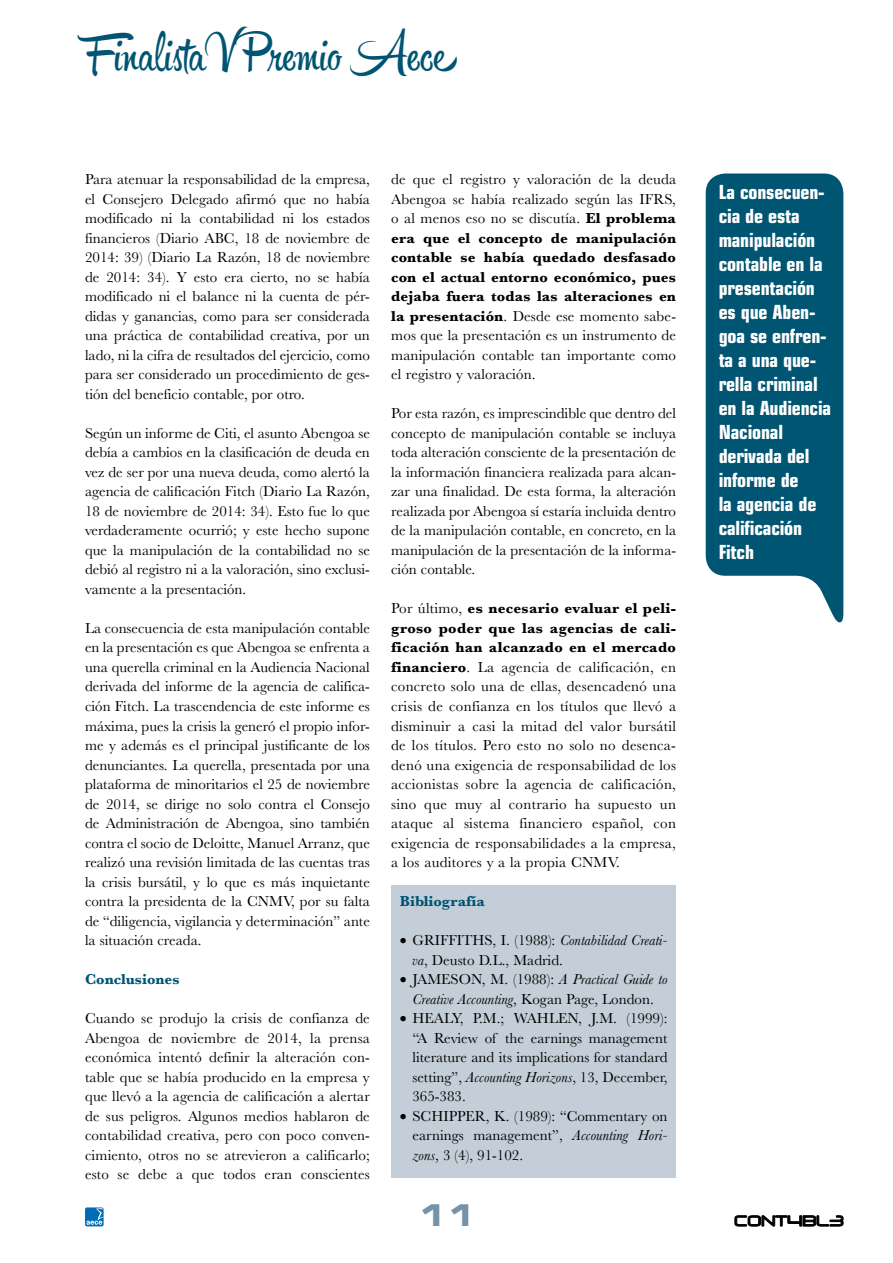
<style>
.page{position:relative;width:893px;height:1263px;background:#fff}
.page>*{position:absolute;margin:0;border:0;box-sizing:border-box;transform-origin:0 0}
.t1{font:45px "Hipster Script Pro";letter-spacing:-.005em;color:#005572}
.t2{font:30px "Eurostile LT Std Bold Ex 2";color:#7493a9}
.t3{font:700 condensed 19.5px/24px "Eurostile LT Std";letter-spacing:-.01em;color:#fff}
.t4{font:15px/19.5px "Baskerville";color:#000;text-align:justify}
.t5{font:700 15px "Baskerville";color:#005572}
.s1{font-weight:700}
.s2{font-style:italic}
</style>
<div class="page">
<svg style="left:734px;top:1215px;width:110px;height:12px"></svg>
<svg style="left:85px;top:1207px;width:19px;height:19px"></svg>
<svg style="left:86px;top:1208px;width:18px;height:17px"></svg>
<div style="left:392px;top:885px;width:284px;height:292px;background:#c3ced8"></div>
<svg style="left:705px;top:173px;width:139px;height:450px;background:#1a6680"></svg>
<h1 class="t1" style="left:85px;top:28px;width:375px">Finalista VPremio Aece</h1>
<p class="t4" style="left:85px;top:170px;width:286px">Para atenuar la responsabilidad de la empresa, el Consejero Delegado afirmó que no había modificado ni la contabilidad ni los estados financieros (Diario ABC, 18 de noviembre de 2014: 39) (Diario La Razón, 18 de noviembre de 2014: 34). Y esto era cierto, no se había modificado ni el balance ni la cuenta de pér&shy;didas y ganancias, como para ser considerada una práctica de contabilidad creativa, por un lado, ni la cifra de resultados del ejercicio, como para ser considerado un procedimiento de ges&shy;tión del beneficio contable, por otro.</p>
<p class="t4" style="left:85px;top:424px;width:286px">Según un informe de Citi, el asunto Abengoa se debía a cambios en la clasificación de deuda en vez de ser por una nueva deuda, como alertó la agencia de calificación Fitch (Diario La Razón, 18 de noviembre de 2014: 34). Esto fue lo que verdaderamente ocurrió; y este hecho supone que la manipulación de la contabilidad no se debió al registro ni a la valoración, sino exclusi&shy;vamente a la presentación.</p>
<p class="t4" style="left:85px;top:619px;width:286px">La consecuencia de esta manipulación contable en la presentación es que Abengoa se enfrenta a una querella criminal en la Audiencia Nacional derivada del informe de la agencia de califica&shy;ción Fitch. La trascendencia de este informe es máxima, pues la crisis la generó el propio infor&shy;me y además es el principal justificante de los denunciantes. La querella, presentada por una plataforma de minoritarios el 25 de noviembre de 2014, se dirige no solo contra el Consejo de Administración de Abengoa, sino también contra el socio de Deloitte, Manuel Arranz, que realizó una revisión limitada de las cuentas tras la crisis bursátil, y lo que es más inquietante contra la presidenta de la CNMV, por su falta de “diligencia, vigilancia y determinación” ante la situación creada.</p>
<p class="t5" style="left:85px;top:969px;width:96px">Conclusiones</p>
<p class="t4" style="left:85px;top:1009px;width:286px">Cuando se produjo la crisis de confianza de Abengoa de noviembre de 2014, la prensa económica intentó definir la alteración con&shy;table que se había producido en la empresa y que llevó a la agencia de calificación a alertar de sus peligros. Algunos medios hablaron de contabilidad creativa, pero con poco conven&shy;cimiento, otros no se atrevieron a calificarlo; esto se debe a que todos eran conscientes</p>
<p class="t4" style="left:391px;top:170px;width:286px">de que el registro y valoración de la deuda Abengoa se había realizado según las IFRS, o al menos eso no se discutía. <span class="s1">El problema era que el concepto de manipulación contable se había quedado desfasado con el actual entorno económico, pues dejaba fuera todas las alteraciones en la presentación</span>. Desde ese momento sabe&shy;mos que la presentación es un instrumento de manipulación contable tan importante como el registro y valoración.</p>
<p class="t4" style="left:391px;top:404px;width:286px">Por esta razón, es imprescindible que dentro del concepto de manipulación contable se incluya toda alteración consciente de la presentación de la información financiera realizada para alcan&shy;zar una finalidad. De esta forma, la alteración realizada por Abengoa sí estaría incluida dentro de la manipulación contable, en concreto, en la manipulación de la presentación de la informa&shy;ción contable.</p>
<p class="t4" style="left:391px;top:599px;width:286px">Por último, <span class="s1">es necesario evaluar el peli&shy;groso poder que las agencias de cali&shy;ficación han alcanzado en el mercado financiero</span>. La agencia de calificación, en concreto solo una de ellas, desencadenó una crisis de confianza en los títulos que llevó a disminuir a casi la mitad del valor bursátil de los títulos. Pero esto no solo no desenca&shy;denó una exigencia de responsabilidad de los accionistas sobre la agencia de calificación, sino que muy al contrario ha supuesto un ataque al sistema financiero español, con exigencia de responsabilidades a la empresa, a los auditores y a la propia CNMV.</p>
<p class="t5" style="left:400px;top:891px;width:87px">Bibliografía</p>
<p class="t4" style="left:412px;top:931px;width:257px;text-indent:-13px">• GRIFFITHS, I. (1988): <span class="s2">Contabilidad Creati&shy;va</span>, Deusto D.L., Madrid.</p>
<p class="t4" style="left:400px;top:970px;width:269px;text-align:center">• JAMESON, M. (1988): <span class="s2">A Practical Guide to<br>Creative Accounting</span>, Kogan Page, London.</p>
<p class="t4" style="left:412px;top:1009px;width:257px;text-indent:-13px">• HEALY, P.M.; WAHLEN, J.M. (1999): “A Review of the earnings management literature and its implications for standard setting”, <span class="s2">Accounting Horizons</span>, 13, December, 365-383.</p>
<p class="t4" style="left:412px;top:1106px;width:257px;text-indent:-13px">• SCHIPPER, K. (1989): “Commentary on earnings management”, <span class="s2">Accounting Hori&shy;zons</span>, 3 (4), 91-102.</p>
<h2 class="t2" style="left:417px;top:1194px;width:60px">11</h2>
<h3 class="t3" style="left:719px;top:180px;width:114px">La consecuen&shy;cia de esta manipulación contable en la presentación es que Aben&shy;goa se enfren&shy;ta a una que&shy;rella criminal en la Audiencia<br>Nacional derivada del informe de<br>la agencia de calificación<br>Fitch</h3>
</div>
